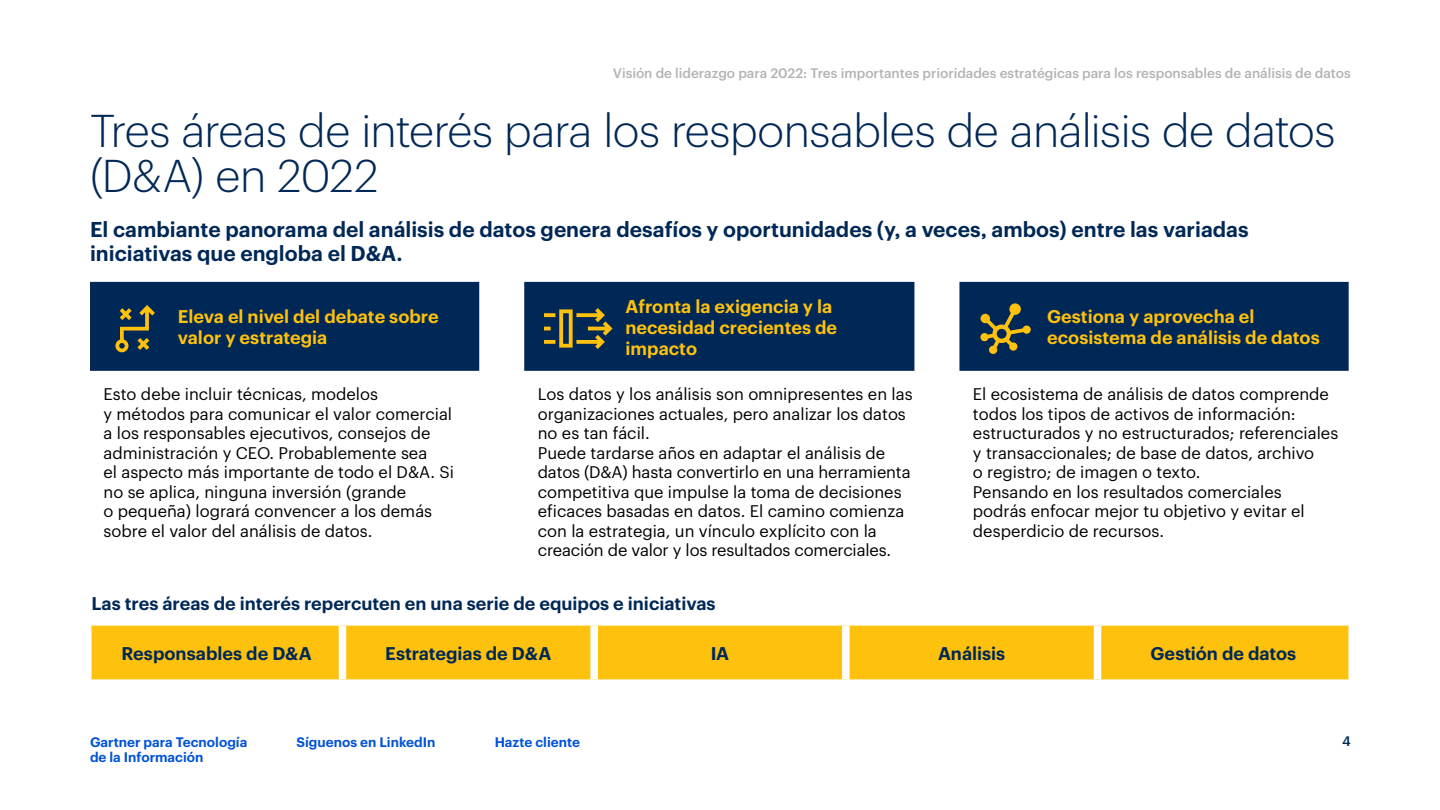
<style>
.page{position:relative;width:1440px;height:810px;background:#fff}
.page>*{position:absolute;margin:0;border:0;box-sizing:border-box;transform-origin:0 0}
.t1{font:300 45px/45px "Graphik";letter-spacing:-.01em;color:#002856}
.t2{font:600 21px/24px "Graphik";color:#002856}
.t3{font:600 18px/21px "Graphik";color:#fec10d}
.t4{font:600 18px "Graphik";color:#002856}
.t5{font:16.5px/19.5px "Graphik";color:#000}
.t6{font:500 13.5px "Graphik";color:#b3b3b3}
.t7{font:600 13.5px/15px "Graphik";color:#0052d6}
.t8{font:500 13.5px "Graphik";color:#002856}
</style>
<div class="page">
<svg style="left:90px;top:282px;width:1258px;height:89px;fill:#002856"></svg>
<div style="left:92px;top:626px;width:1256px;height:53px;background:#fec10d"></div>
<div style="left:339px;top:626px;width:7px;height:53px;background:#fff"></div>
<div style="left:590px;top:626px;width:8px;height:53px;background:#fff"></div>
<div style="left:842px;top:626px;width:7px;height:53px;background:#fff"></div>
<div style="left:1094px;top:626px;width:7px;height:53px;background:#fff"></div>
<svg style="left:115px;top:305px;width:40px;height:47px"></svg>
<svg style="left:544px;top:308px;width:68px;height:41px"></svg>
<svg style="left:980px;top:303px;width:51px;height:51px"></svg>
<p class="t6" style="left:613px;top:63px;width:739px">Visión de liderazgo para 2022: Tres importantes prioridades estratégicas para los responsables de análisis de datos</p>
<h1 class="t1" style="left:90px;top:105px;width:1246px">Tres áreas de interés para los responsables de análisis de datos (D&amp;A) en 2022</h1>
<p class="t2" style="left:90px;top:216px;width:1160px">El cambiante panorama del análisis de datos genera desafíos y oportunidades (y, a veces, ambos) entre las variadas iniciativas que engloba el D&amp;A.</p>
<p class="t3" style="left:178px;top:305px;width:262px">Eleva el nivel del debate sobre valor y estrategia</p>
<p class="t3" style="left:625px;top:294px;width:213px">Afronta la exigencia y la necesidad crecientes de impacto</p>
<p class="t3" style="left:1047px;top:305px;width:274px">Gestiona y aprovecha el ecosistema de análisis de datos</p>
<p class="t5" style="left:104px;top:383px;width:352px">Esto debe incluir técnicas, modelos<br>y métodos para comunicar el valor comercial a los responsables ejecutivos, consejos de administración y CEO. Probablemente sea<br>el aspecto más importante de todo el D&amp;A. Si no se aplica, ninguna inversión (grande<br>o pequeña) logrará convencer a los demás sobre el valor del análisis de datos.</p>
<p class="t5" style="left:538px;top:383px;width:376px">Los datos y los análisis son omnipresentes en las organizaciones actuales, pero analizar los datos no es tan fácil.<br>Puede tardarse años en adaptar el análisis de datos (D&amp;A) hasta convertirlo en una herramienta competitiva que impulse la toma de decisiones eficaces basadas en datos. El camino comienza con la estrategia, un vínculo explícito con la creación de valor y los resultados comerciales.</p>
<p class="t5" style="left:973px;top:383px;width:367px">El ecosistema de análisis de datos comprende todos los tipos de activos de información: estructurados y no estructurados; referenciales y transaccionales; de base de datos, archivo<br>o registro; de imagen o texto.<br>Pensando en los resultados comerciales podrás enfocar mejor tu objetivo y evitar el desperdicio de recursos.</p>
<p class="t4" style="left:92px;top:590px;width:625px">Las tres áreas de interés repercuten en una serie de equipos e iniciativas</p>
<p class="t4" style="left:121px;top:639px;width:192px">Responsables de D&amp;A</p>
<p class="t4" style="left:385px;top:639px;width:167px">Estrategias de D&amp;A</p>
<p class="t4" style="left:711px;top:639px;width:20px">IA</p>
<p class="t4" style="left:938px;top:639px;width:69px">Análisis</p>
<p class="t4" style="left:1150px;top:639px;width:147px">Gestión de datos</p>
<p class="t7" style="left:90px;top:733px;width:159px">Gartner para Tecnología de la Información</p>
<p class="t7" style="left:296px;top:733px;width:140px">Síguenos en LinkedIn</p>
<p class="t7" style="left:495px;top:733px;width:87px">Hazte cliente</p>
<p class="t8" style="left:1342px;top:731px;width:10px">4</p>
</div>
